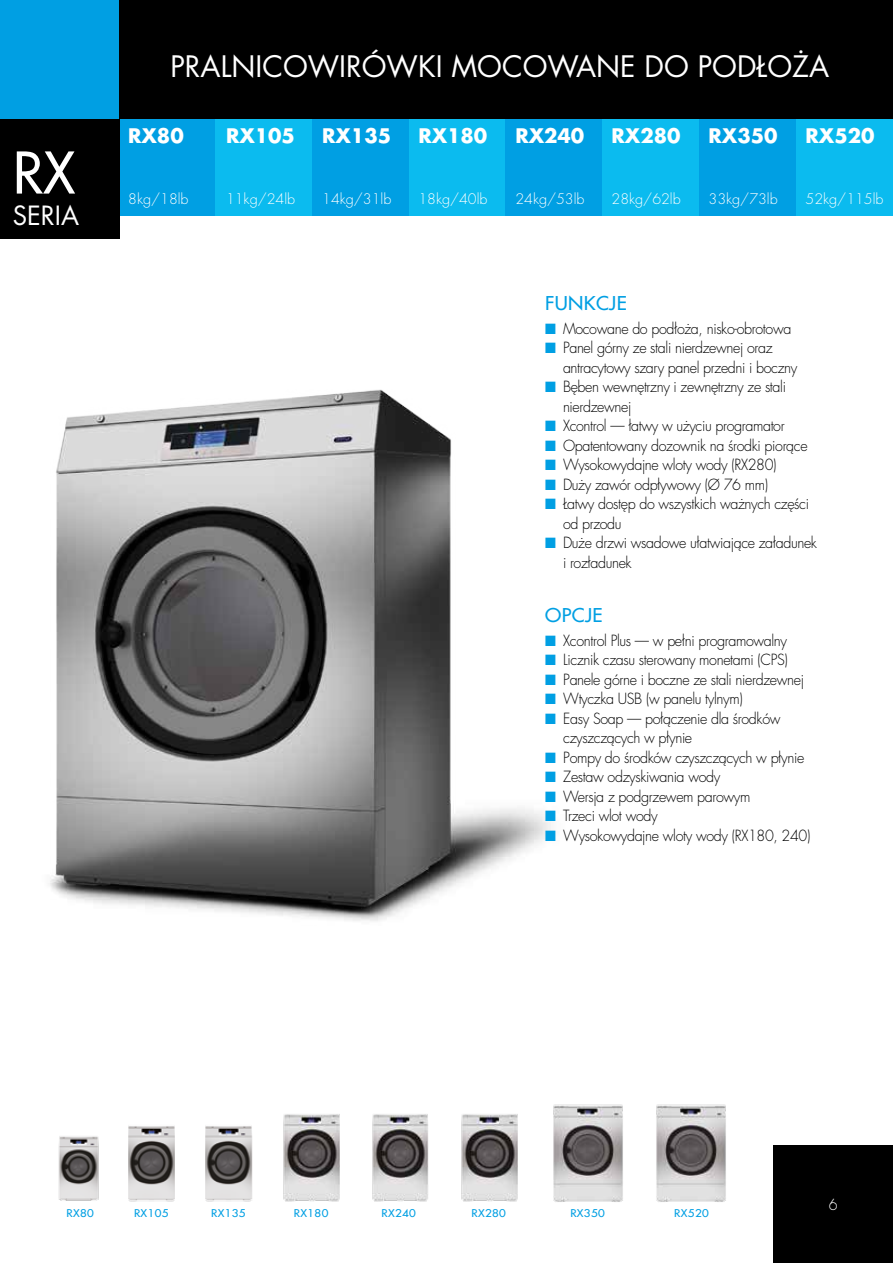
<style>
.page{position:relative;width:893px;height:1263px;background:#fff}
.page>*{position:absolute;margin:0;border:0;box-sizing:border-box;transform-origin:0 0}
.t1{font:55.95px "Futura CE";color:#fff}
.t2{font:28.8px "Futura CE";color:#fff}
.t3{font:25.8px "Futura CE";color:#fff}
.t4{font:700 19.5px "Futura CE";color:#fff}
.t5{font:18.6px "Futura CE";letter-spacing:.02em;color:#009fe3;scale:1.05 1}
.t6{font:300 15px/19.5px "Futura CE";letter-spacing:-.025em;color:#000;scale:.95 1}
.t7{font:300 15px "Futura CE";color:#fff;scale:.95 1}
.t8{font:300 14.25px "Futura CE";color:#fff}
.t9{font:10.5px "Futura CE";letter-spacing:.03em;color:#009fe3;scale:1.11 1}
.s1{color:#009fe3}
</style>
<div class="page">
<div style="left:774px;top:1145px;width:119px;height:118px;background:#000"></div>
<div style="left:0;top:0;width:119px;height:119px;background:#009fe3"></div>
<div style="left:119px;top:0;width:774px;height:119px;background:#000"></div>
<div style="left:215px;top:119px;width:97px;height:97px;background:#0bbbef"></div>
<div style="left:409px;top:119px;width:97px;height:97px;background:#0bbbef"></div>
<div style="left:602px;top:119px;width:97px;height:97px;background:#0bbbef"></div>
<div style="left:118px;top:119px;width:97px;height:97px;background:#009fe3"></div>
<div style="left:312px;top:119px;width:97px;height:97px;background:#009fe3"></div>
<div style="left:505px;top:119px;width:97px;height:97px;background:#009fe3"></div>
<div style="left:699px;top:119px;width:96px;height:97px;background:#009fe3"></div>
<div style="left:795px;top:119px;width:97px;height:97px;background:#0bbbef"></div>
<img style="left:50px;top:389px;width:503px;height:532px">
<img style="left:553px;top:1104px;width:70px;height:98px">
<img style="left:656px;top:1104px;width:70px;height:98px">
<img style="left:58px;top:1136px;width:41px;height:65px">
<img style="left:128px;top:1126px;width:47px;height:76px">
<img style="left:205px;top:1126px;width:47px;height:76px">
<img style="left:283px;top:1114px;width:57px;height:88px">
<img style="left:372px;top:1114px;width:56px;height:88px">
<img style="left:461px;top:1114px;width:56px;height:88px">
<div style="left:0;top:119px;width:119px;height:119px;background:#000"></div>
<h2 class="t2" style="left:170px;top:50px;width:660px">PRALNICOWIRÓWKI MOCOWANE DO PODŁOŻA</h2>
<h1 class="t1" style="left:13px;top:139px;width:64px">RX</h1>
<h3 class="t3" style="left:13px;top:200px;width:68px">SERIA</h3>
<h3 class="t4" style="left:128px;top:123px;width:57px">RX80</h3>
<p class="t8" style="left:128px;top:191px;width:62px">8kg/18lb</p>
<h3 class="t4" style="left:226px;top:123px;width:71px">RX105</h3>
<p class="t8" style="left:226px;top:191px;width:71px">11kg/24lb</p>
<h3 class="t4" style="left:322px;top:123px;width:71px">RX135</h3>
<p class="t8" style="left:322px;top:191px;width:71px">14kg/31lb</p>
<h3 class="t4" style="left:418px;top:123px;width:70px">RX180</h3>
<p class="t8" style="left:418px;top:191px;width:71px">18kg/40lb</p>
<h3 class="t4" style="left:515px;top:123px;width:70px">RX240</h3>
<p class="t8" style="left:515px;top:191px;width:71px">24kg/53lb</p>
<h3 class="t4" style="left:612px;top:123px;width:70px">RX280</h3>
<p class="t8" style="left:612px;top:191px;width:71px">28kg/62lb</p>
<h3 class="t4" style="left:709px;top:123px;width:71px">RX350</h3>
<p class="t8" style="left:709px;top:191px;width:71px">33kg/73lb</p>
<h3 class="t4" style="left:806px;top:123px;width:71px">RX520</h3>
<p class="t8" style="left:806px;top:191px;width:79px">52kg/115lb</p>
<p class="t5" style="left:545px;top:292px;width:79px">FUNKCJE</p>
<p class="t6" style="left:545px;top:319px;width:261px"><span class="s1">■</span> Mocowane do podłoża, nisko-obrotowa</p>
<p class="t6" style="left:563px;top:339px;width:248px;text-indent:-18px"><span class="s1">■</span> Panel górny ze stali nierdzewnej oraz antracytowy szary panel przedni i boczny</p>
<p class="t6" style="left:563px;top:378px;width:236px;text-indent:-18px"><span class="s1">■</span> Bęben wewnętrzny i zewnętrzny ze stali nierdzewnej</p>
<p class="t6" style="left:545px;top:417px;width:254px"><span class="s1">■</span> Xcontrol — łatwy w użyciu programator</p>
<p class="t6" style="left:545px;top:436px;width:278px"><span class="s1">■</span> Opatentowany dozownik na środki piorące</p>
<p class="t6" style="left:545px;top:456px;width:245px"><span class="s1">■</span> Wysokowydajne wloty wody (RX280)</p>
<p class="t6" style="left:545px;top:475px;width:236px"><span class="s1">■</span> Duży zawór odpływowy (Ø 76 mm)</p>
<p class="t6" style="left:563px;top:495px;width:261px;text-indent:-18px"><span class="s1">■</span> Łatwy dostęp do wszystkich ważnych części od przodu</p>
<p class="t6" style="left:563px;top:534px;width:269px;text-indent:-18px"><span class="s1">■</span> Duże drzwi wsadowe ułatwiające załadunek i rozładunek</p>
<p class="t5" style="left:545px;top:604px;width:56px">OPCJE</p>
<p class="t6" style="left:545px;top:631px;width:256px"><span class="s1">■</span> Xcontrol Plus — w pełni programowalny</p>
<p class="t6" style="left:545px;top:651px;width:257px"><span class="s1">■</span> Licznik czasu sterowany monetami (CPS)</p>
<p class="t6" style="left:545px;top:670px;width:274px"><span class="s1">■</span> Panele górne i boczne ze stali nierdzewnej</p>
<p class="t6" style="left:545px;top:690px;width:210px"><span class="s1">■</span> Wtyczka USB (w panelu tylnym)</p>
<p class="t6" style="left:563px;top:709px;width:230px;text-indent:-18px"><span class="s1">■</span> Easy Soap — połączenie dla środków czyszczących w płynie</p>
<p class="t6" style="left:545px;top:748px;width:274px"><span class="s1">■</span> Pompy do środków czyszczących w płynie</p>
<p class="t6" style="left:545px;top:768px;width:186px"><span class="s1">■</span> Zestaw odzyskiwania wody</p>
<p class="t6" style="left:545px;top:787px;width:218px"><span class="s1">■</span> Wersja z podgrzewem parowym</p>
<p class="t6" style="left:545px;top:807px;width:120px"><span class="s1">■</span> Trzeci wlot wody</p>
<p class="t6" style="left:545px;top:826px;width:281px"><span class="s1">■</span> Wysokowydajne wloty wody (RX180, 240)</p>
<p class="t9" style="left:66px;top:1207px;width:26px">RX80</p>
<p class="t9" style="left:134px;top:1206px;width:33px">RX105</p>
<p class="t9" style="left:211px;top:1206px;width:33px">RX135</p>
<p class="t9" style="left:294px;top:1207px;width:33px">RX180</p>
<p class="t9" style="left:381px;top:1207px;width:33px">RX240</p>
<p class="t9" style="left:472px;top:1207px;width:33px">RX280</p>
<p class="t9" style="left:570px;top:1207px;width:33px">RX350</p>
<p class="t9" style="left:674px;top:1207px;width:33px">RX520</p>
<p class="t7" style="left:829px;top:1196px;width:11px">6</p>
</div>
